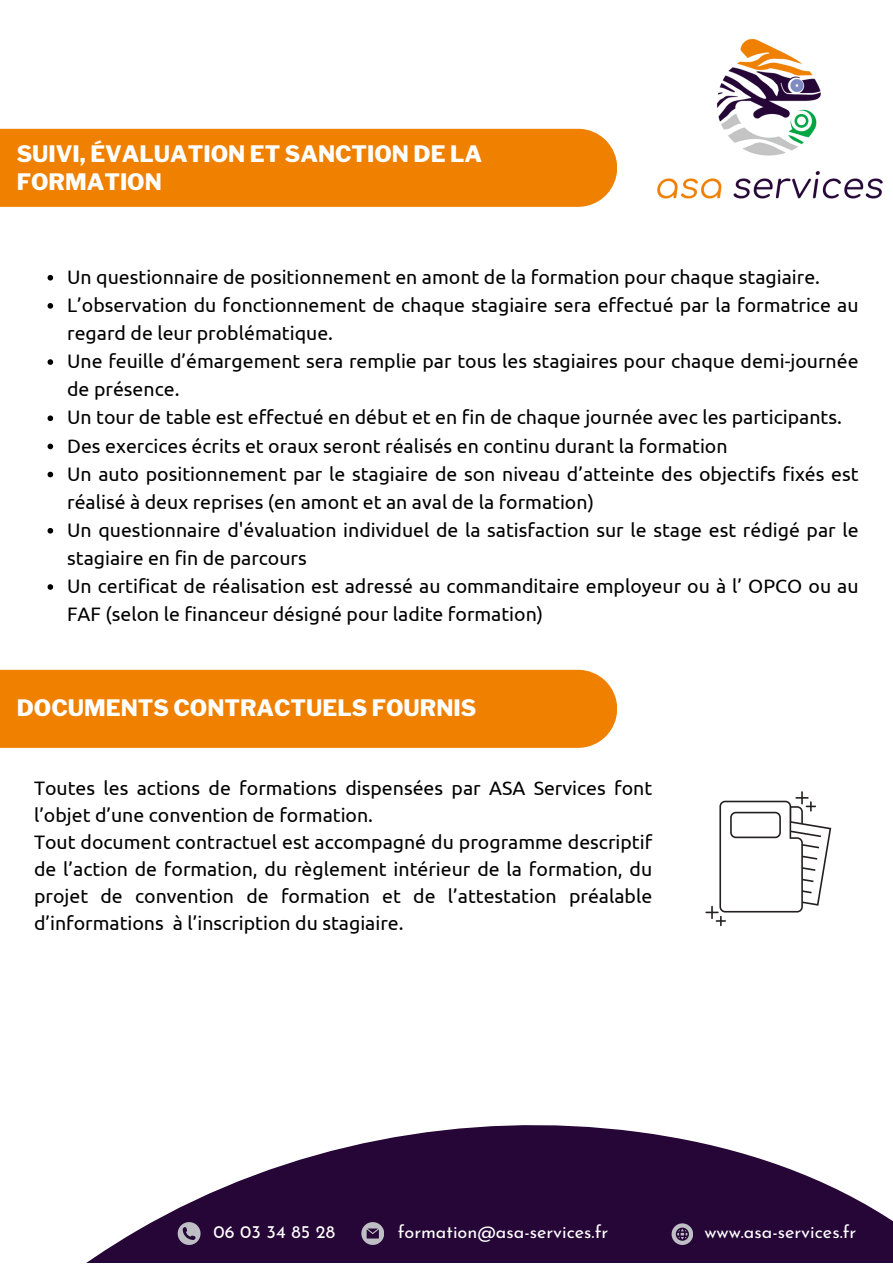
<style>
.page{position:relative;width:893px;height:1264px;background:#fff}
.page>*{position:absolute;margin:0;border:0;box-sizing:border-box;transform-origin:0 0}
.t1{font:800 22.5px/28px "Libre Franklin";color:#fff}
.t2{font:19.5px/28px "Ubuntu";color:#000}
.t3{font:18px "Josefin Sans";color:#fff}
</style>
<div class="page">
<img style="left:657px;top:38px;width:226px;height:161px">
<div style="left:0;top:129px;width:617px;height:78px;background:#ef8000"></div>
<svg style="left:48px;top:275px;width:5px;height:5px"></svg>
<svg style="left:48px;top:303px;width:5px;height:6px"></svg>
<svg style="left:48px;top:359px;width:5px;height:6px"></svg>
<svg style="left:48px;top:415px;width:5px;height:6px"></svg>
<svg style="left:48px;top:443px;width:5px;height:6px"></svg>
<svg style="left:48px;top:471px;width:5px;height:6px"></svg>
<svg style="left:48px;top:528px;width:5px;height:5px"></svg>
<svg style="left:48px;top:584px;width:5px;height:6px"></svg>
<svg style="left:705px;top:791px;width:126px;height:135px"></svg>
<div style="left:0;top:669px;width:617px;height:79px;background:#ef8000"></div>
<svg style="left:87px;top:1125px;width:805px;height:137px;fill:#250636"></svg>
<svg style="left:178px;top:1221px;width:22px;height:23px"></svg>
<svg style="left:361px;top:1221px;width:23px;height:23px"></svg>
<svg style="left:671px;top:1223px;width:22px;height:21px"></svg>
<p class="t1" style="left:17px;top:140px;width:467px">SUIVI, ÉVALUATION ET SANCTION DE LA<br>FORMATION</p>
<p class="t2" style="left:67px;top:263px;width:754px">Un questionnaire de positionnement en amont de la formation pour chaque stagiaire.</p>
<p class="t2" style="left:67px;top:291px;width:792px">L’observation du fonctionnement de chaque stagiaire sera effectué par la formatrice au regard de leur problématique.</p>
<p class="t2" style="left:67px;top:347px;width:792px">Une feuille d’émargement sera remplie par tous les stagiaires pour chaque demi-journée de présence.</p>
<p class="t2" style="left:67px;top:403px;width:776px">Un tour de table est effectué en début et en fin de chaque journée avec les participants.</p>
<p class="t2" style="left:67px;top:431px;width:662px">Des exercices écrits et oraux seront réalisés en continu durant la formation</p>
<p class="t2" style="left:67px;top:459px;width:792px">Un auto positionnement par le stagiaire de son niveau d’atteinte des objectifs fixés est réalisé à deux reprises (en amont et an aval de la formation)</p>
<p class="t2" style="left:67px;top:515px;width:792px">Un questionnaire d'évaluation individuel de la satisfaction sur le stage est rédigé par le stagiaire en fin de parcours</p>
<p class="t2" style="left:67px;top:572px;width:792px">Un certificat de réalisation est adressé au commanditaire employeur ou à l’ OPCO ou au<br>FAF (selon le financeur désigné pour ladite formation)</p>
<p class="t1" style="left:17px;top:694px;width:461px">DOCUMENTS CONTRACTUELS FOURNIS</p>
<p class="t2" style="left:34px;top:774px;width:619px;line-height:27px">Toutes les actions de formations dispensées par ASA Services font l’objet d’une convention de formation.</p>
<p class="t2" style="left:34px;top:828px;width:619px;line-height:27px;text-align:justify">Tout document contractuel est accompagné du programme descriptif de l’action de formation, du règlement intérieur de la formation, du projet de convention de formation et de l’attestation préalable d’informations à l’inscription du stagiaire.</p>
<p class="t3" style="left:213px;top:1224px;width:123px">06 03 34 85 28</p>
<p class="t3" style="left:397px;top:1224px;width:212px">formation@asa-services.fr</p>
<p class="t3" style="left:704px;top:1224px;width:153px">www.asa-services.fr</p>
</div>
